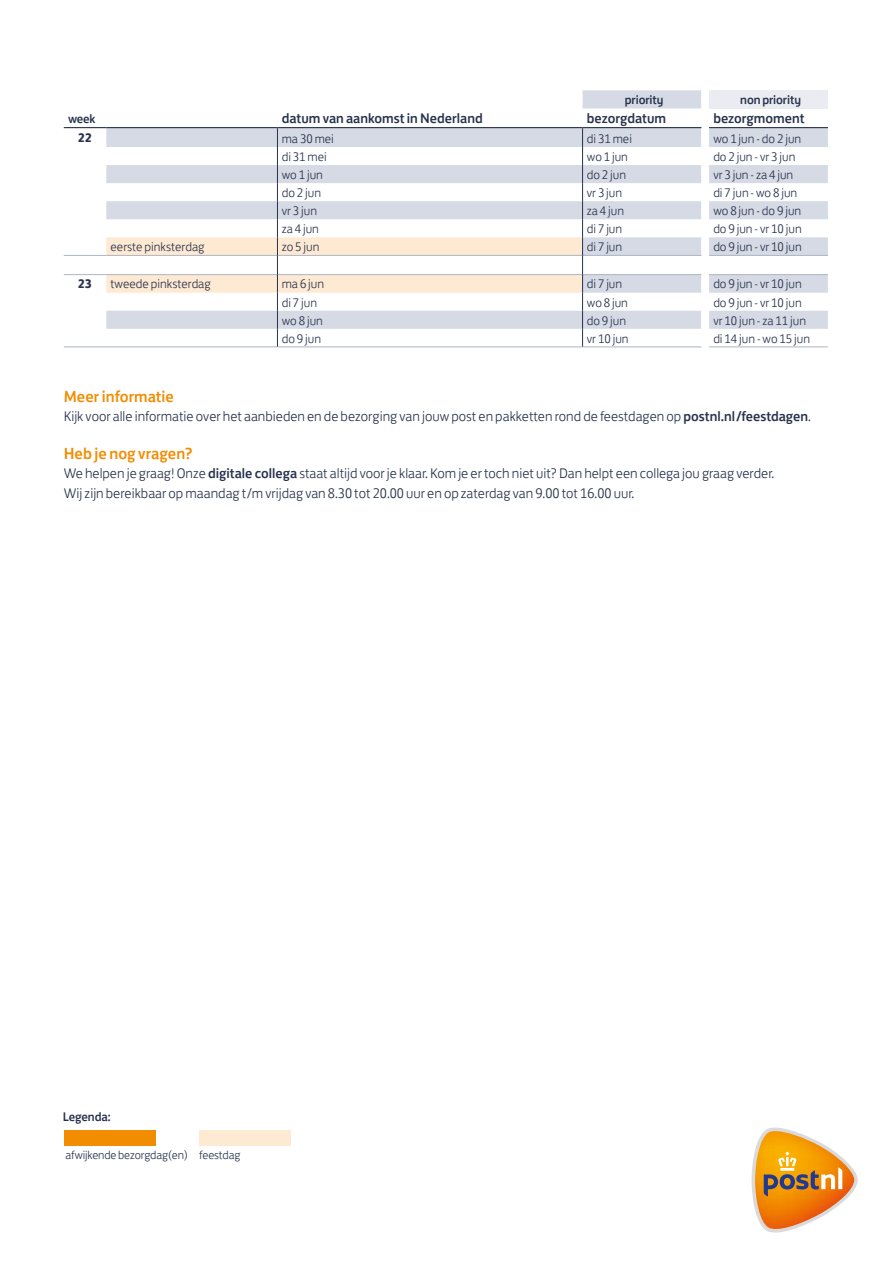
<style>
.page{position:relative;width:893px;height:1263px;background:#fff}
.page>*{position:absolute;margin:0;border:0;box-sizing:border-box;transform-origin:0 0}
.t1{font:500 16.5px "Post NL";color:#f28c00}
.t2{font:300 14.25px/19.2px "Post NL";color:#27324c}
.t3{font:500 14.25px "Post NL";color:#27324c}
.t4{font:300 12.75px "Post NL";color:#27324c}
.t5{font:500 12.75px "Post NL";letter-spacing:-.01em;color:#27324c}
.t6{font:700 12.75px "Post NL";color:#27324c}
.t7{font:300 12px "Post NL";letter-spacing:-.01em;color:#27324c}
.s1{font-weight:500}
</style>
<div class="page">
<svg style="left:582px;top:90px;width:246px;height:239px;fill:#dce0e8"></svg>
<svg style="left:701px;top:90px;width:8px;height:239px"></svg>
<div style="left:709px;top:90px;width:119px;height:18px;background:#eaecf1"></div>
<hr style="left:583px;top:255px;width:118px;height:1px;background:#adb6c6">
<hr style="left:583px;top:274px;width:118px;height:1px;background:#adb6c6">
<hr style="left:106px;top:347px;width:171px;height:1px;background:#adb6c6">
<hr style="left:277px;top:347px;width:306px;height:1px;background:#adb6c6">
<hr style="left:583px;top:347px;width:118px;height:1px;background:#adb6c6">
<hr style="left:709px;top:255px;width:119px;height:1px;background:#adb6c6">
<hr style="left:709px;top:274px;width:119px;height:1px;background:#adb6c6">
<hr style="left:709px;top:346px;width:119px;height:1px;background:#adb6c6">
<hr style="left:64px;top:127px;width:42px;height:1px;background:#27324c">
<hr style="left:106px;top:127px;width:171px;height:1px;background:#27324c">
<hr style="left:277px;top:127px;width:306px;height:1px;background:#27324c">
<hr style="left:583px;top:127px;width:118px;height:1px;background:#27324c">
<svg style="left:106px;top:128px;width:477px;height:219px"></svg>
<hr style="left:64px;top:255px;width:42px;height:1px;background:#adb6c6">
<hr style="left:64px;top:274px;width:42px;height:1px;background:#adb6c6">
<hr style="left:64px;top:346px;width:42px;height:1px;background:#adb6c6">
<hr style="left:709px;top:127px;width:119px;height:1px;background:#27324c">
<svg style="left:752px;top:1127px;width:106px;height:105px"></svg>
<div style="left:64px;top:1130px;width:92px;height:16px;background:#f28c00"></div>
<div style="left:199px;top:1130px;width:92px;height:16px;background:#fee9d3"></div>
<p class="t5" style="left:625px;top:89px;width:40px">priority</p>
<p class="t5" style="left:740px;top:89px;width:62px">non priority</p>
<p class="t5" style="left:68px;top:109px;width:29px">week</p>
<p class="t3" style="left:282px;top:107px;width:203px">datum van aankomst in Nederland</p>
<p class="t3" style="left:587px;top:107px;width:81px">bezorgdatum</p>
<p class="t3" style="left:713px;top:107px;width:93px">bezorgmoment</p>
<p class="t6" style="left:78px;top:127px;width:16px">22</p>
<p class="t4" style="left:282px;top:128px;width:54px">ma 30 mei</p>
<p class="t4" style="left:587px;top:128px;width:47px">di 31 mei</p>
<p class="t4" style="left:713px;top:128px;width:89px">wo 1 jun - do 2 jun</p>
<p class="t4" style="left:282px;top:146px;width:47px">di 31 mei</p>
<p class="t4" style="left:587px;top:146px;width:43px">wo 1 jun</p>
<p class="t4" style="left:713px;top:146px;width:84px">do 2 jun - vr 3 jun</p>
<p class="t4" style="left:282px;top:164px;width:43px">wo 1 jun</p>
<p class="t4" style="left:587px;top:164px;width:41px">do 2 jun</p>
<p class="t4" style="left:713px;top:164px;width:81px">vr 3 jun - za 4 jun</p>
<p class="t4" style="left:282px;top:182px;width:41px">do 2 jun</p>
<p class="t4" style="left:587px;top:182px;width:37px">vr 3 jun</p>
<p class="t4" style="left:713px;top:182px;width:85px">di 7 jun - wo 8 jun</p>
<p class="t4" style="left:282px;top:201px;width:37px">vr 3 jun</p>
<p class="t4" style="left:587px;top:201px;width:39px">za 4 jun</p>
<p class="t4" style="left:713px;top:201px;width:89px">wo 8 jun - do 9 jun</p>
<p class="t4" style="left:282px;top:219px;width:39px">za 4 jun</p>
<p class="t4" style="left:587px;top:219px;width:37px">di 7 jun</p>
<p class="t4" style="left:713px;top:219px;width:90px">do 9 jun - vr 10 jun</p>
<p class="t4" style="left:111px;top:237px;width:96px">eerste pinksterdag</p>
<p class="t4" style="left:282px;top:237px;width:39px">zo 5 jun</p>
<p class="t4" style="left:587px;top:237px;width:37px">di 7 jun</p>
<p class="t4" style="left:713px;top:237px;width:90px">do 9 jun - vr 10 jun</p>
<p class="t6" style="left:78px;top:273px;width:16px">23</p>
<p class="t4" style="left:111px;top:274px;width:102px">tweede pinksterdag</p>
<p class="t4" style="left:282px;top:274px;width:44px">ma 6 jun</p>
<p class="t4" style="left:587px;top:274px;width:37px">di 7 jun</p>
<p class="t4" style="left:713px;top:274px;width:90px">do 9 jun - vr 10 jun</p>
<p class="t4" style="left:282px;top:292px;width:37px">di 7 jun</p>
<p class="t4" style="left:587px;top:292px;width:43px">wo 8 jun</p>
<p class="t4" style="left:713px;top:292px;width:90px">do 9 jun - vr 10 jun</p>
<p class="t4" style="left:282px;top:310px;width:43px">wo 8 jun</p>
<p class="t4" style="left:587px;top:310px;width:41px">do 9 jun</p>
<p class="t4" style="left:713px;top:310px;width:94px">vr 10 jun - za 11 jun</p>
<p class="t4" style="left:282px;top:328px;width:41px">do 9 jun</p>
<p class="t4" style="left:587px;top:328px;width:43px">vr 10 jun</p>
<p class="t4" style="left:713px;top:328px;width:98px">di 14 jun - wo 15 jun</p>
<p class="t1" style="left:64px;top:383px;width:112px">Meer informatie</p>
<p class="t2" style="left:64px;top:405px;width:749px">Kijk voor alle informatie over het aanbieden en de bezorging van jouw post en pakketten rond de feestdagen op <span class="s1">postnl.nl/feestdagen</span>.</p>
<p class="t1" style="left:64px;top:440px;width:130px">Heb je nog vragen?</p>
<p class="t2" style="left:64px;top:463px;width:712px">We helpen je graag! Onze <span class="s1">digitale collega</span> staat altijd voor je klaar. Kom je er toch niet uit? Dan helpt een collega jou graag verder.<br>Wij zijn bereikbaar op maandag t/m vrijdag van 8.30 tot 20.00 uur en op zaterdag van 9.00 tot 16.00 uur.</p>
<p class="t5" style="left:63px;top:1106px;width:50px">Legenda:</p>
<p class="t7" style="left:65px;top:1145px;width:176px">afwijkende bezorgdag(en) feestdag</p>
</div>
